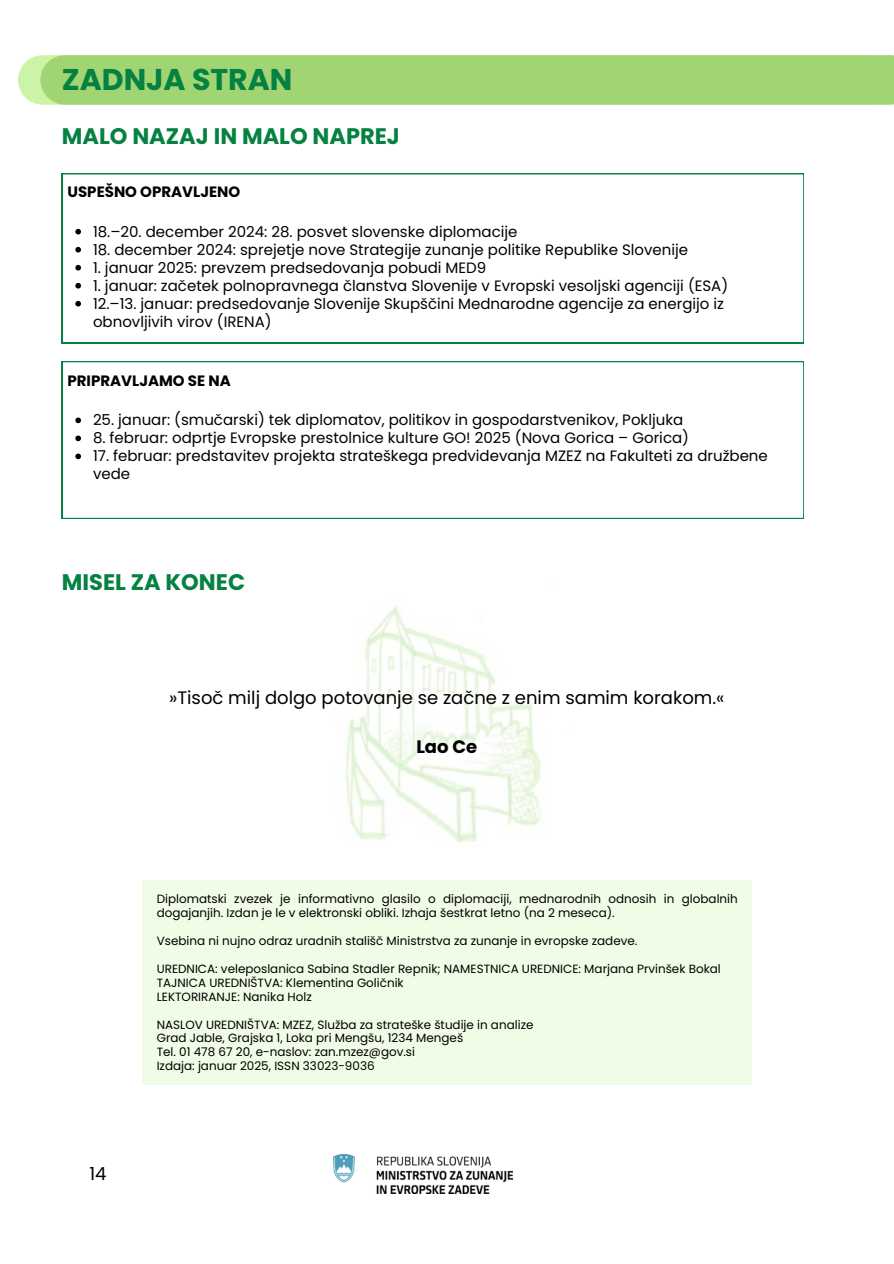
<style>
.page{position:relative;width:894px;height:1264px;background:#fff}
.page>*{position:absolute;margin:0;border:0;box-sizing:border-box;transform-origin:0 0}
.t1{font:700 30px "Poppins";color:#058141}
.t2{font:700 22.5px "Poppins";color:#058141}
.t3{font:18px "Poppins";color:#000}
.t4{font:700 18px "Poppins";color:#000}
.t5{font:15px/18px "Poppins";color:#000}
.t6{font:700 15px "Poppins";color:#000}
.t7{font:12px/14px "Poppins";color:#000}
</style>
<div class="page">
<img style="left:334px;top:1154px;width:178px;height:39px">
<div style="left:142px;top:880px;width:609px;height:204px;background:#f0fce5"></div>
<img style="left:345px;top:606px;width:196px;height:237px">
<div style="left:40px;top:55px;width:853px;height:50px;background:#a1d472"></div>
<svg style="left:62px;top:173px;width:741px;height:170px"></svg>
<svg style="left:75px;top:229px;width:6px;height:5px"></svg>
<svg style="left:75px;top:247px;width:6px;height:5px"></svg>
<svg style="left:75px;top:265px;width:6px;height:5px"></svg>
<svg style="left:75px;top:283px;width:6px;height:5px"></svg>
<svg style="left:75px;top:301px;width:6px;height:5px"></svg>
<svg style="left:62px;top:361px;width:741px;height:157px"></svg>
<svg style="left:75px;top:417px;width:6px;height:6px"></svg>
<svg style="left:75px;top:435px;width:6px;height:6px"></svg>
<svg style="left:75px;top:453px;width:6px;height:6px"></svg>
<p class="t1" style="left:62px;top:59px;width:232px">ZADNJA STRAN</p>
<p class="t2" style="left:62px;top:120px;width:339px">MALO NAZAJ IN MALO NAPREJ</p>
<h2 class="t6" style="left:67px;top:182px;width:174px">USPEŠNO OPRAVLJENO</h2>
<p class="t5" style="left:93px;top:222px;width:426px">18.–20. december 2024: 28. posvet slovenske diplomacije</p>
<h4 class="t5" style="left:93px;top:240px;width:596px">18. december 2024: sprejetje nove Strategije zunanje politike Republike Slovenije</h4>
<h3 class="t5" style="left:93px;top:258px;width:394px">1. januar 2025: prevzem predsedovanja pobudi MED9</h3>
<p class="t5" style="left:93px;top:276px;width:636px">1. januar: začetek polnopravnega članstva Slovenije v Evropski vesoljski agenciji (ESA)</p>
<p class="t5" style="left:93px;top:294px;width:632px">12.–13. januar: predsedovanje Slovenije Skupščini Mednarodne agencije za energijo iz obnovljivih virov (IRENA)</p>
<p class="t6" style="left:67px;top:370px;width:165px">PRIPRAVLJAMO SE NA</p>
<p class="t5" style="left:93px;top:411px;width:591px">25. januar: (smučarski) tek diplomatov, politikov in gospodarstvenikov, Pokljuka</p>
<p class="t5" style="left:93px;top:429px;width:597px">8. februar: odprtje Evropske prestolnice kulture GO! 2025 (Nova Gorica – Gorica)</p>
<p class="t5" style="left:93px;top:447px;width:676px">17. februar: predstavitev projekta strateškega predvidevanja MZEZ na Fakulteti za družbene vede</p>
<p class="t2" style="left:62px;top:566px;width:185px">MISEL ZA KONEC</p>
<p class="t3" style="left:169px;top:685px;width:556px">»Tisoč milj dolgo potovanje se začne z enim samim korakom.«</p>
<p class="t4" style="left:416px;top:734px;width:62px">Lao Ce</p>
<h1 class="t3" style="left:89px;top:1160px;width:19px">14</h1>
<h2 class="t7" style="left:157px;top:892px;width:582px">Diplomatski zvezek je informativno glasilo o diplomaciji, mednarodnih odnosih in globalnih dogajanjih. Izdan je le v elektronski obliki. Izhaja šestkrat letno (na 2 meseca).</h2>
<h5 class="t7" style="left:157px;top:933px;width:482px">Vsebina ni nujno odraz uradnih stališč Ministrstva za zunanje in evropske zadeve.</h5>
<p class="t7" style="left:157px;top:961px;width:565px">UREDNICA: veleposlanica Sabina Stadler Repnik; NAMESTNICA UREDNICE: Marjana Prvinšek Bokal</p>
<p class="t7" style="left:157px;top:975px;width:248px">TAJNICA UREDNIŠTVA: Klementina Goličnik</p>
<p class="t7" style="left:157px;top:989px;width:157px">LEKTORIRANJE: Nanika Holz</p>
<p class="t7" style="left:157px;top:1017px;width:378px">NASLOV UREDNIŠTVA: MZEZ, Služba za strateške študije in analize</p>
<p class="t7" style="left:157px;top:1031px;width:308px">Grad Jable, Grajska 1, Loka pri Mengšu, 1234 Mengeš</p>
<h5 class="t7" style="left:157px;top:1045px;width:260px">Tel. 01 478 67 20, e-naslov: zan.mzez@gov.si</h5>
<p class="t7" style="left:157px;top:1059px;width:219px">Izdaja: januar 2025, ISSN 33023-9036</p>
</div>
